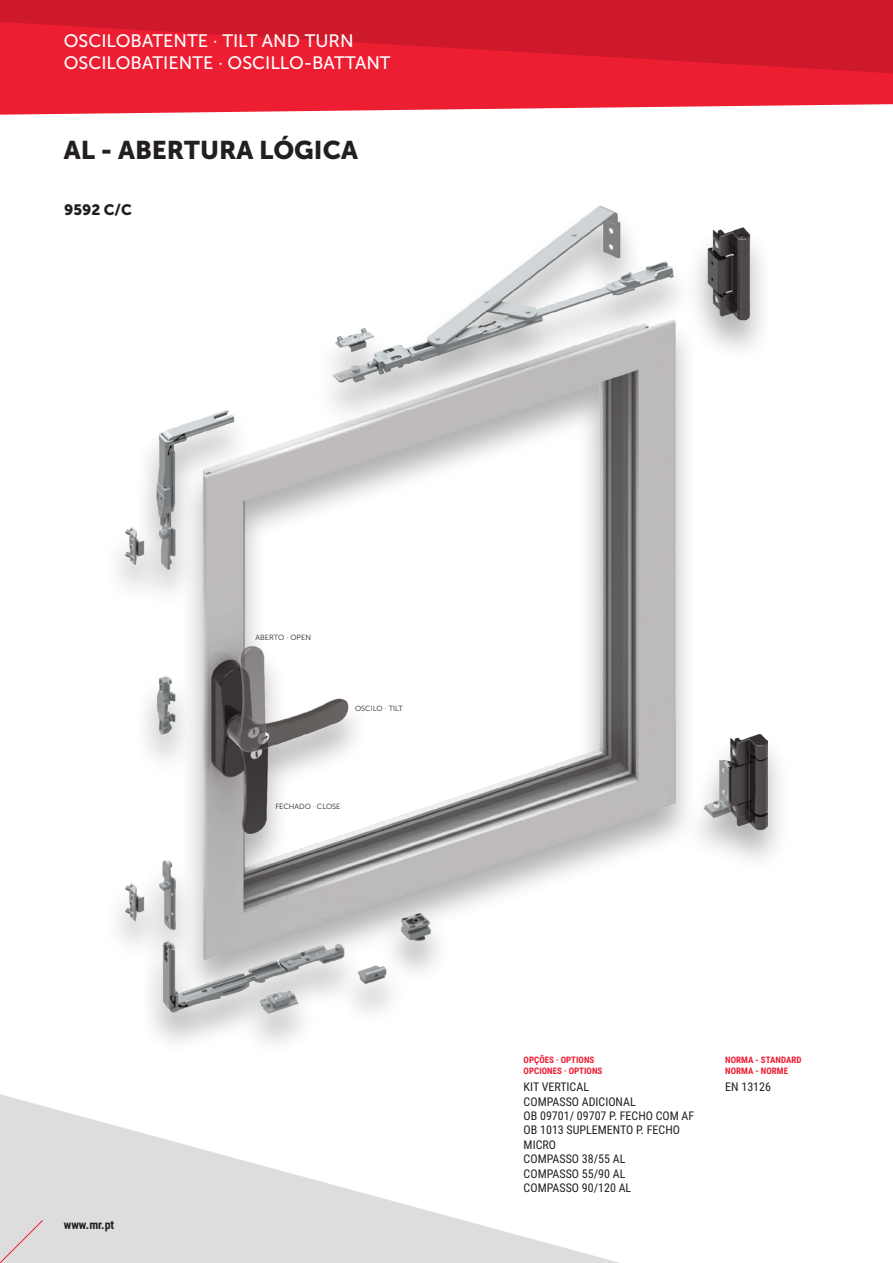
<style>
.page{position:relative;width:893px;height:1263px;background:#fff}
.page>*{position:absolute;margin:0;border:0;box-sizing:border-box;transform-origin:0 0}
.t1{font:25.5px "Museo Sans 900";color:#231f20}
.t2{font:18px "Museo Sans 500";color:#fff}
.t3{font:15px "Museo Sans 900";color:#231f20}
.t4{font:12px "Roboto Condensed";color:#231f20}
.t5{font:700 12px "Roboto Condensed";color:#231f20}
.t6{font:700 9px "Roboto Condensed";color:#ed1d32}
.t7{font:7.5px "Museo Sans 300";color:#231f20}
</style>
<div class="page">
<svg style="left:0;top:1094px;width:620px;height:169px"></svg>
<svg style="left:0;top:0;width:893px;height:115px;background:#e12639"></svg>
<div style="left:0;top:1219px;width:44px;height:44px;background:#dedddd"></div>
<div style="left:104px;top:205px;width:686px;height:851px;background:#231f20;opacity:.35"></div>
<img style="left:126px;top:205px;width:641px;height:810px">
<p class="t2" style="left:64px;top:31px;width:292px">OSCILOBATENTE · TILT AND TURN</p>
<p class="t2" style="left:64px;top:53px;width:328px">OSCILOBATIENTE · OSCILLO-BATTANT</p>
<p class="t1" style="left:64px;top:136px;width:296px">AL - ABERTURA LÓGICA</p>
<p class="t3" style="left:64px;top:202px;width:69px">9592 C/C</p>
<p class="t5" style="left:64px;top:1217px;width:52px">www.mr.pt</p>
<p class="t7" style="left:256px;top:633px;width:57px">ABERTO · OPEN</p>
<p class="t7" style="left:355px;top:704px;width:49px">OSCILO · TILT</p>
<p class="t7" style="left:275px;top:802px;width:67px">FECHADO · CLOSE</p>
<p class="t6" style="left:524px;top:1053px;width:72px">OPÇÕES · OPTIONS</p>
<p class="t6" style="left:524px;top:1064px;width:80px">OPCIONES · OPTIONS</p>
<p class="t4" style="left:524px;top:1078px;width:67px">KIT VERTICAL</p>
<p class="t4" style="left:524px;top:1093px;width:114px">COMPASSO ADICIONAL</p>
<p class="t4" style="left:524px;top:1107px;width:172px">OB 09701/ 09707 P. FECHO COM AF</p>
<p class="t4" style="left:524px;top:1121px;width:158px">OB 1013 SUPLEMENTO P. FECHO</p>
<p class="t4" style="left:524px;top:1136px;width:34px">MICRO</p>
<p class="t4" style="left:524px;top:1150px;width:103px">COMPASSO 38/55 AL</p>
<p class="t4" style="left:524px;top:1165px;width:103px">COMPASSO 55/90 AL</p>
<p class="t4" style="left:524px;top:1179px;width:109px">COMPASSO 90/120 AL</p>
<p class="t6" style="left:725px;top:1053px;width:78px">NORMA - STANDARD</p>
<p class="t6" style="left:725px;top:1064px;width:64px">NORMA - NORME</p>
<p class="t4" style="left:725px;top:1078px;width:47px">EN 13126</p>
</div>
